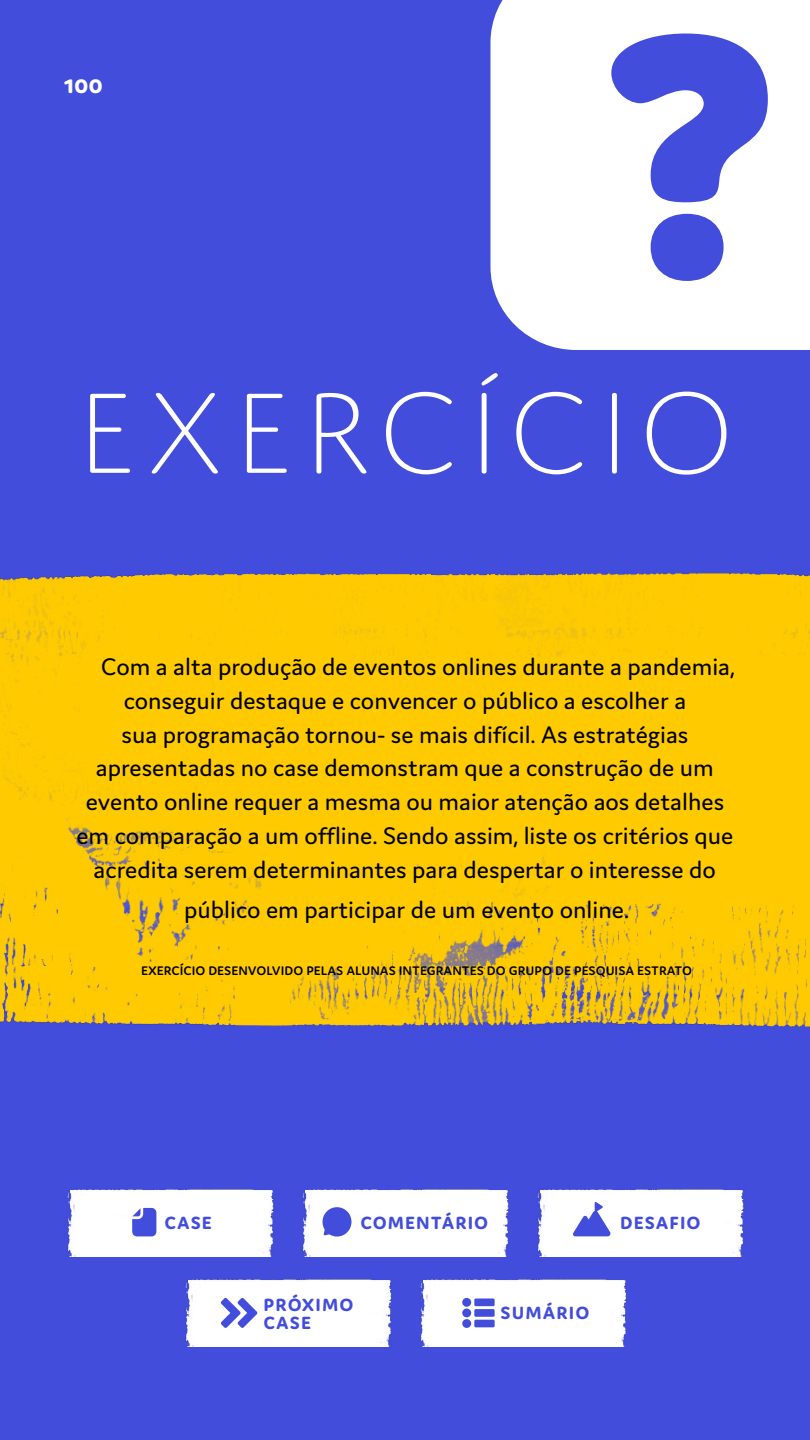
<style>
.page{position:relative;width:810px;height:1440px;background:#424ddc}
.page>*{position:absolute;margin:0;border:0;box-sizing:border-box;transform-origin:0 0}
.t1{font:200 122.18px "Domus Titling";letter-spacing:.05em;color:#fff}
.t2{font:700 27px "Domus";color:#fff}
.t3{font:25.5px "Domus";color:#000}
.t4{font:700 21.15px/17.9px "Domus";letter-spacing:.05em;color:#424ddc}
.t5{font:600 15px "Domus";color:#000}
</style>
<div class="page">
<div style="left:0;top:573px;width:810px;height:454px;background:#ffcb00"></div>
<img style="left:67px;top:1189px;width:677px;height:67px">
<svg style="left:572px;top:1202px;width:39px;height:34px"></svg>
<svg style="left:132px;top:1208px;width:24px;height:28px"></svg>
<svg style="left:323px;top:1207px;width:28px;height:30px"></svg>
<img style="left:185px;top:1279px;width:442px;height:67px">
<svg style="left:462px;top:1298px;width:33px;height:30px"></svg>
<svg style="left:221px;top:1298px;width:36px;height:30px"></svg>
<svg style="left:491px;top:0;width:319px;height:350px;fill:#fff"></svg>
<p class="t2" style="left:64px;top:69px;width:40px">100</p>
<h1 class="t1" style="left:75px;top:367px;width:662px">EXERCÍCIO</h1>
<p class="t3" style="left:101px;top:653px;width:635px">Com a alta produção de eventos onlines durante a pandemia,</p>
<p class="t3" style="left:124px;top:687px;width:564px">conseguir destaque e convencer o público a escolher a</p>
<p class="t3" style="left:122px;top:720px;width:568px">sua programação tornou- se mais difícil. As estratégias</p>
<p class="t3" style="left:96px;top:754px;width:619px">apresentadas no case demonstram que a construção de um</p>
<p class="t3" style="left:86px;top:788px;width:640px">evento online requer a mesma ou maior atenção aos detalhes</p>
<p class="t3" style="left:76px;top:822px;width:658px">em comparação a um offline. Sendo assim, liste os critérios que</p>
<p class="t3" style="left:94px;top:855px;width:624px">acredita serem determinantes para despertar o interesse do</p>
<p class="t3" style="left:184px;top:896px;width:446px">público em participar de um evento online.</p>
<p class="t5" style="left:141px;top:962px;width:552px">EXERCÍCIO DESENVOLVIDO PELAS ALUNAS INTEGRANTES DO GRUPO DE PESQUISA ESTRATO</p>
<p class="t4" style="left:165px;top:1213px;width:49px">CASE</p>
<p class="t4" style="left:361px;top:1213px;width:129px">COMENTÁRIO</p>
<p class="t4" style="left:620px;top:1213px;width:82px">DESAFIO</p>
<p class="t4" style="left:264px;top:1295px;width:91px">PRÓXIMO<br>CASE</p>
<p class="t4" style="left:501px;top:1303px;width:90px">SUMÁRIO</p>
</div>
